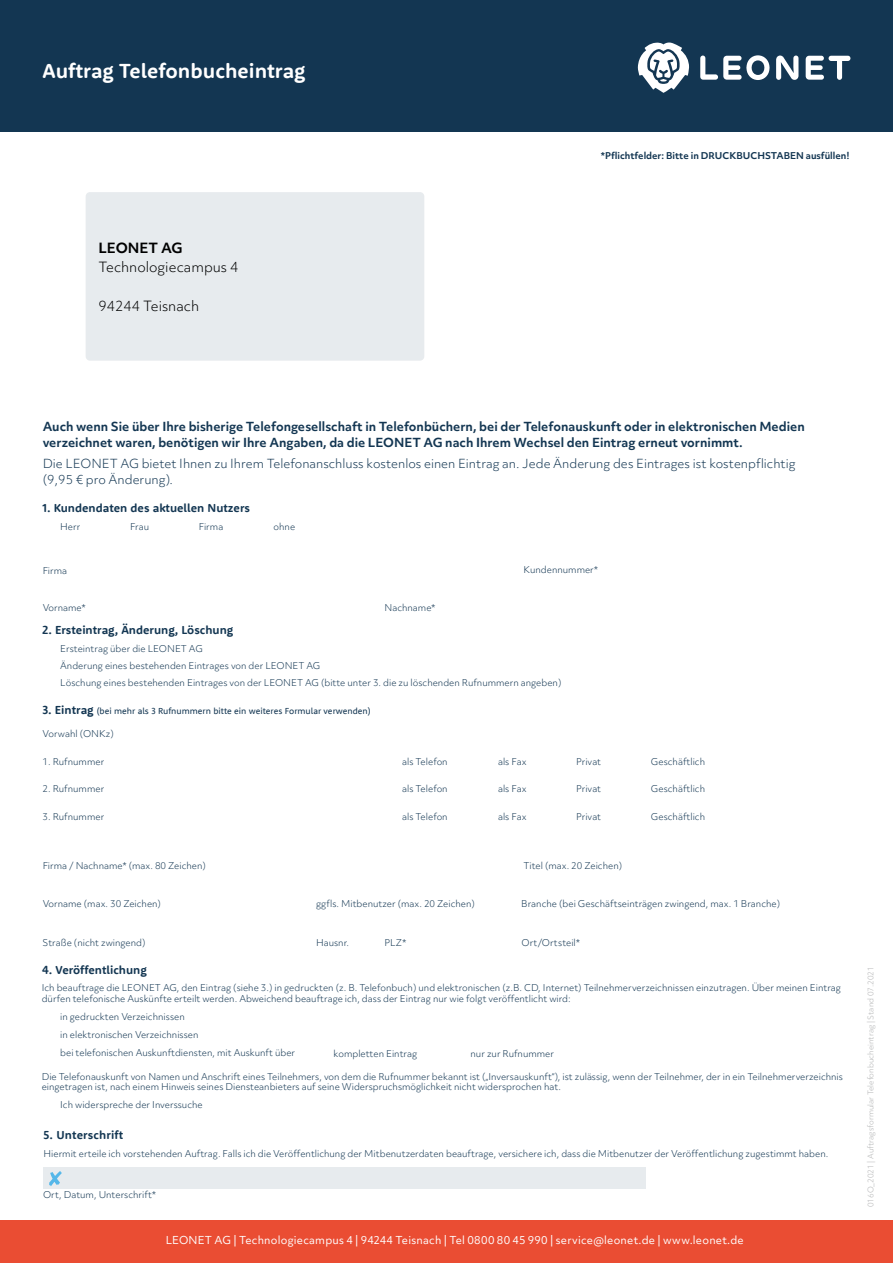
<style>
.page{position:relative;width:893px;height:1263px;background:#fff}
.page>*{position:absolute;margin:0;border:0;box-sizing:border-box;transform-origin:0 0}
.t1{font:700 21px "Rooney Sans";color:#fff}
.t2{font:300 13.5px "Objektiv Mk 3";color:#000}
.t3{font:700 13.5px "Objektiv Mk 3";letter-spacing:-.005em;color:#000}
.t4{font:700 12px/16.5px "Objektiv Mk 3";color:#133652}
.t5{font:300 12px/16.5px "Objektiv Mk 3";color:#133652}
.t6{font:700 12px "Rooney Sans";color:#133652}
.t7{font:10.5px "Objektiv Mk 3";letter-spacing:.02em;color:#fff}
.t8{font:300 9px/17px "Objektiv Mk 3";color:#133652}
.t9{font:9px "Rooney Sans";color:#133652}
.t10{font:700 9px "Objektiv Mk 3";color:#133652}
.t11{font:300 7.5px "Objektiv Mk 3";color:#b1b2b3}
.s1{font-weight:700;font-size:12px}
</style>
<div class="page">
<div style="left:0;top:1220px;width:893px;height:43px;background:#ea4d33"></div>
<div style="left:86px;top:192px;width:338px;height:169px;background:#e7ebee;border-radius:4px"></div>
<div style="left:0;top:0;width:893px;height:132px;background:#133652"></div>
<svg style="left:638px;top:42px;width:51px;height:51px"></svg>
<svg style="left:700px;top:55px;width:70px;height:25px"></svg>
<svg style="left:776px;top:56px;width:22px;height:24px"></svg>
<svg style="left:806px;top:56px;width:44px;height:24px"></svg>
<div style="left:43px;top:1167px;width:602px;height:21px;background:#e7ebee"></div>
<svg style="left:49px;top:1171px;width:13px;height:15px"></svg>
<h1 class="t1" style="left:43px;top:57px;width:264px">Auftrag Telefonbucheintrag</h1>
<h2 class="t3" style="left:98px;top:238px;width:86px">LEONET AG</h2>
<h2 class="t2" style="left:98px;top:258px;width:142px">Technologiecampus 4</h2>
<h2 class="t2" style="left:98px;top:297px;width:102px">94244 Teisnach</h2>
<p class="t10" style="left:601px;top:150px;width:250px">*Pflichtfelder: Bitte in DRUCKBUCHSTABEN ausfüllen!</p>
<p class="t4" style="left:43px;top:418px;width:764px">Auch wenn Sie über Ihre bisherige Telefongesellschaft in Telefonbüchern, bei der Telefonauskunft oder in elektronischen Medien verzeichnet waren, benötigen wir Ihre Angaben, da die LEONET AG nach Ihrem Wechsel den Eintrag erneut vornimmt.</p>
<h3 class="t5" style="left:43px;top:455px;width:754px">Die LEONET AG bietet Ihnen zu Ihrem Telefonanschluss kostenlos einen Eintrag an. Jede Änderung des Eintrages ist kostenpflichtig (9,95 € pro Änderung).</h3>
<h3 class="t6" style="left:43px;top:499px;width:209px">1. Kundendaten des aktuellen Nutzers</h3>
<p class="t8" style="left:60px;top:518px;width:22px">Herr</p>
<p class="t8" style="left:130px;top:518px;width:21px">Frau</p>
<p class="t8" style="left:199px;top:518px;width:26px">Firma</p>
<p class="t8" style="left:274px;top:518px;width:23px">ohne</p>
<p class="t8" style="left:43px;top:562px;width:26px">Firma</p>
<p class="t8" style="left:524px;top:561px;width:76px">Kundennummer*</p>
<p class="t8" style="left:43px;top:599px;width:45px">Vorname*</p>
<p class="t8" style="left:384px;top:599px;width:53px">Nachname*</p>
<h3 class="t6" style="left:43px;top:622px;width:192px">2. Ersteintrag, Änderung, Löschung</h3>
<p class="t8" style="left:60px;top:640px;width:503px">Ersteintrag über die LEONET AG<br>Änderung eines bestehenden Eintrages von der LEONET AG<br>Löschung eines bestehenden Eintrages von der LEONET AG (bitte unter 3. die zu löschenden Rufnummern angeben)</p>
<p class="t9" style="left:43px;top:705px;width:330px"><span class="s1">3. Eintrag</span> (bei mehr als 3 Rufnummern bitte ein weiteres Formular verwenden)</p>
<p class="t8" style="left:43px;top:725px;width:73px">Vorwahl (ONKz)</p>
<p class="t8" style="left:43px;top:753px;width:63px">1. Rufnummer</p>
<p class="t8" style="left:43px;top:780px;width:63px">2. Rufnummer</p>
<p class="t8" style="left:43px;top:808px;width:63px">3. Rufnummer</p>
<p class="t8" style="left:43px;top:857px;width:165px">Firma / Nachname* (max. 80 Zeichen)</p>
<p class="t8" style="left:402px;top:753px;width:47px">als Telefon</p>
<p class="t8" style="left:498px;top:753px;width:30px">als Fax</p>
<p class="t8" style="left:576px;top:753px;width:27px">Privat</p>
<p class="t8" style="left:651px;top:753px;width:56px">Geschäftlich</p>
<p class="t8" style="left:402px;top:780px;width:47px">als Telefon</p>
<p class="t8" style="left:498px;top:780px;width:30px">als Fax</p>
<p class="t8" style="left:576px;top:780px;width:27px">Privat</p>
<p class="t8" style="left:651px;top:780px;width:56px">Geschäftlich</p>
<p class="t8" style="left:402px;top:808px;width:47px">als Telefon</p>
<p class="t8" style="left:498px;top:808px;width:30px">als Fax</p>
<p class="t8" style="left:576px;top:808px;width:27px">Privat</p>
<p class="t8" style="left:651px;top:808px;width:56px">Geschäftlich</p>
<p class="t8" style="left:524px;top:857px;width:100px">Titel (max. 20 Zeichen)</p>
<p class="t8" style="left:43px;top:895px;width:120px">Vorname (max. 30 Zeichen)</p>
<p class="t8" style="left:316px;top:895px;width:160px">ggfls. Mitbenutzer (max. 20 Zeichen)</p>
<p class="t8" style="left:521px;top:895px;width:260px">Branche (bei Geschäftseinträgen zwingend, max. 1 Branche)</p>
<p class="t8" style="left:43px;top:934px;width:104px">Straße (nicht zwingend)</p>
<p class="t8" style="left:316px;top:934px;width:34px">Hausnr.</p>
<p class="t8" style="left:384px;top:934px;width:24px">PLZ*</p>
<p class="t8" style="left:522px;top:934px;width:60px">Ort/Ortsteil*</p>
<h3 class="t6" style="left:42px;top:962px;width:106px">4. Veröffentlichung</h3>
<p class="t8" style="left:42px;top:983px;width:801px;line-height:10.8px">Ich beauftrage die LEONET AG, den Eintrag (siehe 3.) in gedruckten (z. B. Telefonbuch) und elektronischen (z.B. CD, Internet) Teilnehmerverzeichnissen einzutragen. Über meinen Eintrag dürfen telefonische Auskünfte erteilt werden. Abweichend beauftrage ich, dass der Eintrag nur wie folgt veröffentlicht wird:</p>
<p class="t8" style="left:60px;top:1008px;width:237px;line-height:18px">in gedruckten Verzeichnissen<br>in elektronischen Verzeichnissen<br>bei telefonischen Auskunftdiensten, mit Auskunft über</p>
<p class="t8" style="left:334px;top:1045px;width:85px">kompletten Eintrag</p>
<p class="t8" style="left:471px;top:1045px;width:85px">nur zur Rufnummer</p>
<p class="t8" style="left:42px;top:1071px;width:803px;line-height:10.8px">Die Telefonauskunft von Namen und Anschrift eines Teilnehmers, von dem die Rufnummer bekannt ist („Inversauskunft“), ist zulässig, wenn der Teilnehmer, der in ein Teilnehmerverzeichnis eingetragen ist, nach einem Hinweis seines Diensteanbieters auf seine Widerspruchsmöglichkeit nicht widersprochen hat.</p>
<p class="t8" style="left:60px;top:1096px;width:144px">Ich widerspreche der Inverssuche</p>
<h3 class="t6" style="left:44px;top:1127px;width:81px">5. Unterschrift</h3>
<p class="t8" style="left:44px;top:1145px;width:786px">Hiermit erteile ich vorstehenden Auftrag. Falls ich die Veröffentlichung der Mitbenutzerdaten beauftrage, versichere ich, dass die Mitbenutzer der Veröffentlichung zugestimmt haben.</p>
<p class="t8" style="left:43px;top:1186px;width:115px">Ort, Datum, Unterschrift*</p>
<p class="t7" style="left:166px;top:1233px;width:580px">LEONET AG | Technologiecampus 4 | 94244 Teisnach | Tel 0800 80 45 990 | service@leonet.de | www.leonet.de</p>
<p class="t11" style="left:866px;top:1207px;width:243px;rotate:-90deg">016O_2021 | Auftragsformular Telefonbucheintrag | Stand 07.2021</p>
</div>
